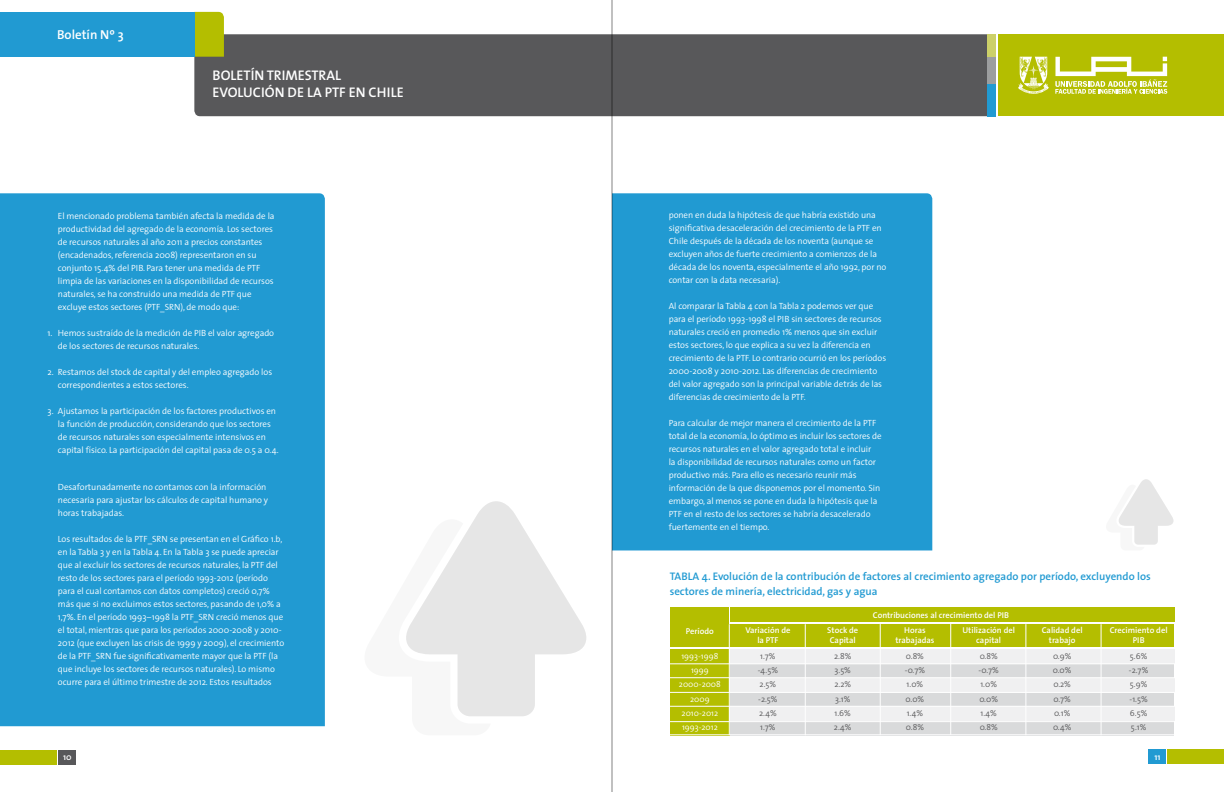
<style>
.page{position:relative;width:1224px;height:792px;background:#fff}
.page>*{position:absolute;margin:0;border:0;box-sizing:border-box;transform-origin:0 0}
.t1{font:600 14px/16.8px "The Sans";color:#fff}
.t2{font:600 13px "The Sans";color:#fff}
.t3{font:600 11px/15px "The Sans";color:#219ad2}
.t4{font:300 9px/13px "The Sans";letter-spacing:-.005em;color:#fff}
.t5{font:600 9px "The Sans";color:#fff}
.t6{font:300 8.5px/14.3px "The Sans";color:#58585a}
.t7{font:600 8.5px/10px "The Sans";color:#fff;text-align:center}
.t8{font:300 8.5px/14.3px "The Sans";color:#fff;text-align:center}
</style>
<div class="page">
<div style="left:0;top:193px;width:325px;height:533px;background:#219ad2"></div>
<div style="left:613px;top:193px;width:319px;height:357px;background:#219ad2"></div>
<div style="left:194px;top:34px;width:794px;height:82px;background:#58585a"></div>
<svg style="left:194px;top:12px;width:30px;height:45px"></svg>
<div style="left:0;top:12px;width:194px;height:45px;background:#219ad2"></div>
<div style="left:988px;top:34px;width:8px;height:26px;background:#ccd069"></div>
<div style="left:999px;top:34px;width:225px;height:82px;background:#b4be00"></div>
<div style="left:988px;top:84px;width:8px;height:32px;background:#219ad2"></div>
<div style="left:988px;top:58px;width:8px;height:26px;background:#9c9e9f"></div>
<div style="left:0;top:750px;width:56px;height:14px;background:#b4be00"></div>
<div style="left:58px;top:750px;width:17px;height:14px;background:#58585a"></div>
<div style="left:1167px;top:750px;width:57px;height:14px;background:#b4be00"></div>
<div style="left:1148px;top:750px;width:18px;height:14px;background:#219ad2"></div>
<svg style="left:1018px;top:57px;width:31px;height:37px"></svg>
<svg style="left:1055px;top:57px;width:112px;height:37px"></svg>
<div style="left:670px;top:649px;width:504px;height:86px;background:#d9dadb"></div>
<div style="left:670px;top:649px;width:60px;height:86px;background:#b4be00"></div>
<div style="left:670px;top:608px;width:59px;height:39px;background:#b4be00"></div>
<div style="left:729px;top:649px;width:445px;height:15px;background:#f0f0f1"></div>
<div style="left:730px;top:678px;width:445px;height:14px;background:#f0f0f1"></div>
<div style="left:730px;top:707px;width:445px;height:14px;background:#f0f0f1"></div>
<div style="left:670px;top:624px;width:504px;height:23px;background:#b4be00"></div>
<div style="left:730px;top:608px;width:444px;height:14px;background:#b4be00"></div>
<hr style="left:664px;top:663px;width:517px;height:1px;background:#fff">
<hr style="left:664px;top:721px;width:517px;height:1px;background:#fff">
<hr style="left:664px;top:692px;width:517px;height:1px;background:#fff">
<hr style="left:665px;top:677px;width:516px;height:1px;background:#fff">
<hr style="left:665px;top:734px;width:516px;height:1px;background:#fff">
<hr style="left:665px;top:706px;width:516px;height:1px;background:#fff">
<hr style="left:729px;top:624px;width:1px;height:111px;background:#fff">
<hr style="left:805px;top:624px;width:1px;height:111px;background:#fff">
<hr style="left:880px;top:624px;width:1px;height:111px;background:#fff">
<hr style="left:950px;top:624px;width:1px;height:111px;background:#fff">
<hr style="left:1025px;top:624px;width:1px;height:111px;background:#fff">
<hr style="left:1101px;top:624px;width:1px;height:111px;background:#fff">
<svg style="left:406px;top:501px;width:180px;height:215px"></svg>
<svg style="left:1119px;top:479px;width:55px;height:66px"></svg>
<hr style="left:612px;top:0;width:1px;height:792px;background:#000">
<h2 class="t2" style="left:57px;top:24px;width:68px">Boletín Nº 3</h2>
<h1 class="t1" style="left:213px;top:67px;width:193px">BOLETÍN TRIMESTRAL<br>EVOLUCIÓN DE LA PTF EN CHILE</h1>
<p class="t4" style="left:58px;top:209px;width:218px">El mencionado problema también afecta la medida de la productividad del agregado de la economía. Los sectores de recursos naturales al año 2011 a precios constantes (encadenados, referencia 2008) representaron en su conjunto 15.4% del PIB. Para tener una medida de PTF limpia de las variaciones en la disponibilidad de recursos naturales, se ha construido una medida de PTF que excluye estos sectores (PTF_SRN), de modo que:</p>
<p class="t4" style="left:58px;top:326px;width:218px">Hemos sustraído de la medición de PIB el valor agregado de los sectores de recursos naturales.</p>
<p class="t4" style="left:58px;top:365px;width:216px;text-indent:-10px">2. Restamos del stock de capital y del empleo agregado los correspondientes a estos sectores.</p>
<p class="t4" style="left:58px;top:404px;width:223px">Ajustamos la participación de los factores productivos en la función de producción, considerando que los sectores de recursos naturales son especialmente intensivos en capital físico. La participación del capital pasa de 0.5 a 0.4.</p>
<p class="t4" style="left:48px;top:326px;width:6px">1.</p>
<p class="t4" style="left:48px;top:404px;width:8px">3.</p>
<p class="t4" style="left:58px;top:481px;width:212px">Desafortunadamente no contamos con la información necesaria para ajustar los cálculos de capital humano y horas trabajadas.</p>
<p class="t4" style="left:58px;top:533px;width:228px">Los resultados de la PTF_SRN se presentan en el Gráfico 1.b, en la Tabla 3 y en la Tabla 4. En la Tabla 3 se puede apreciar que al excluir los sectores de recursos naturales, la PTF del resto de los sectores para el período 1993-2012 (período para el cual contamos con datos completos) creció 0,7% más que si no excluimos estos sectores, pasando de 1,0% a 1,7%. En el período 1993–1998 la PTF_SRN creció menos que el total, mientras que para los periodos 2000-2008 y 2010- 2012 (que excluyen las crisis de 1999 y 2009), el crecimiento de la PTF_SRN fue significativamente mayor que la PTF (la que incluye los sectores de recursos naturales). Lo mismo ocurre para el último trimestre de 2012. Estos resultados</p>
<p class="t4" style="left:669px;top:208px;width:219px">ponen en duda la hipótesis de que habría existido una significativa desaceleración del crecimiento de la PTF en Chile después de la década de los noventa (aunque se excluyen años de fuerte crecimiento a comienzos de la década de los noventa, especialmente el año 1992, por no contar con la data necesaria).</p>
<p class="t4" style="left:669px;top:299px;width:219px">Al comparar la Tabla 4 con la Tabla 2 podemos ver que para el período 1993-1998 el PIB sin sectores de recursos naturales creció en promedio 1% menos que sin excluir estos sectores, lo que explica a su vez la diferencia en crecimiento de la PTF. Lo contrario ocurrió en los períodos 2000-2008 y 2010-2012. Las diferencias de crecimiento del valor agregado son la principal variable detrás de las diferencias de crecimiento de la PTF.</p>
<p class="t4" style="left:669px;top:416px;width:215px">Para calcular de mejor manera el crecimiento de la PTF total de la economía, lo óptimo es incluir los sectores de recursos naturales en el valor agregado total e incluir<br>la disponibilidad de recursos naturales como un factor productivo más. Para ello es necesario reunir más información de la que disponemos por el momento. Sin embargo, al menos se pone en duda la hipótesis que la PTF en el resto de los sectores se habría desacelerado fuertemente en el tiempo.</p>
<p class="t3" style="left:670px;top:568px;width:482px">TABLA 4. Evolución de la contribución de factores al crecimiento agregado por período, excluyendo los sectores de minería, electricidad, gas y agua</p>
<p class="t7" style="left:686px;top:626px;width:30px">Período</p>
<p class="t8" style="left:679px;top:649px;width:43px">1993-1998<br>1999<br>2000-2008<br>2009<br>2010-2012<br>1993-2012</p>
<p class="t7" style="left:873px;top:610px;width:138px">Contribuciones al crecimiento del PIB</p>
<p class="t7" style="left:745px;top:625px;width:47px">Variación de la PTF</p>
<p class="t7" style="left:962px;top:625px;width:54px">Utilización del capital</p>
<p class="t7" style="left:1042px;top:625px;width:42px">Calidad del trabajo</p>
<p class="t7" style="left:827px;top:625px;width:32px;text-align:left">Stock de<br>Capital</p>
<p class="t7" style="left:895px;top:625px;width:41px">Horas trabajadas</p>
<p class="t7" style="left:1110px;top:625px;width:59px">Crecimiento del<br>PIB</p>
<p class="t6" style="left:758px;top:649px;width:22px">1.7% -4.5%<br>2.5% -2.5%<br>2.4%<br>1.7%</p>
<p class="t6" style="left:834px;top:649px;width:19px">2.8%<br>3.5%<br>2.2%<br>3.1%<br>1.6%<br>2.4%</p>
<p class="t6" style="left:905px;top:649px;width:22px">0.8% -0.7%<br>1.0%<br>0.0%<br>1.4%<br>0.8%</p>
<p class="t6" style="left:979px;top:649px;width:22px">0.8% -0.7%<br>1.0%<br>0.0%<br>1.4%<br>0.8%</p>
<p class="t6" style="left:1053px;top:649px;width:20px">0.9%<br>0.0%<br>0.2%<br>0.7%<br>0.1%<br>0.4%</p>
<p class="t6" style="left:1129px;top:649px;width:21px;text-align:justify">5.6% -2.7% 5.9% -1.5% 6.5% 5.1%</p>
<p class="t5" style="left:63px;top:749px;width:10px">10</p>
<p class="t5" style="left:1155px;top:749px;width:8px">11</p>
</div>
